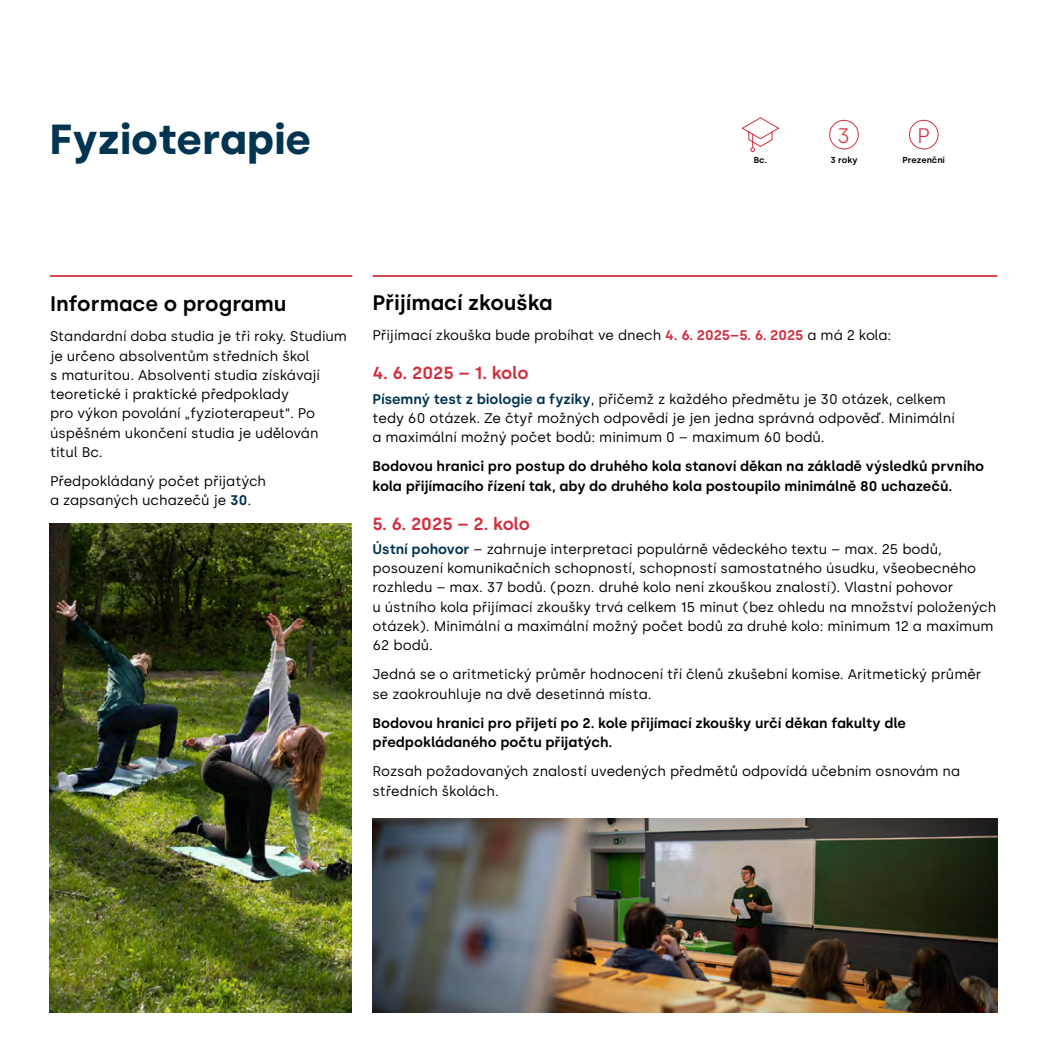
<style>
.page{position:relative;width:1042px;height:1042px;background:#fff}
.page>*{position:absolute;margin:0;border:0;box-sizing:border-box;transform-origin:0 0}
.t1{font:700 42px "Silka";color:#003450}
.t2{font:600 21px "Silka";color:#000}
.t3{font:300 21px "Silka";color:#d32e3f}
.t4{font:600 17.5px "Silka";letter-spacing:-.01em;color:#d32e3f}
.t5{font:14px/19.2px "Silka";color:#000}
.t6{font:600 14px/19.2px "Silka";color:#000}
.t7{font:600 8.75px "Silka";color:#000}
.s1{font-weight:600;color:#003450}
.s2{font-weight:600;color:#d32e3f}
</style>
<div class="page">
<hr style="left:372px;top:275px;width:625px;height:2px;background:#d32e3f">
<hr style="left:50px;top:275px;width:302px;height:2px;background:#d32e3f">
<img style="left:50px;top:523px;width:302px;height:489px">
<img style="left:372px;top:819px;width:625px;height:193px">
<svg style="left:742px;top:117px;width:37px;height:35px"></svg>
<div style="left:909px;top:120px;width:29px;height:29px;border:1px solid #d32e3f;border-radius:50%"></div>
<div style="left:829px;top:120px;width:30px;height:29px;border:1px solid #d32e3f;border-radius:50%"></div>
<h1 class="t1" style="left:50px;top:114px;width:263px">Fyzioterapie</h1>
<h2 class="t3" style="left:837px;top:123px;width:14px">3</h2>
<h2 class="t3" style="left:917px;top:124px;width:14px">P</h2>
<p class="t7" style="left:754px;top:155px;width:15px">Bc.</p>
<p class="t7" style="left:830px;top:155px;width:28px">3 roky</p>
<p class="t7" style="left:902px;top:155px;width:44px">Prezenční</p>
<h2 class="t2" style="left:50px;top:291px;width:238px">Informace o programu</h2>
<p class="t5" style="left:50px;top:327px;width:298px">Standardní doba studia je tři roky. Studium je určeno absolventům středních škol<br>s maturitou. Absolventi studia získávají teoretické i praktické předpoklady<br>pro výkon povolání „fyzioterapeut“. Po úspěšném ukončení studia je udělován titul Bc.</p>
<p class="t5" style="left:50px;top:471px;width:218px">Předpokládaný počet přijatých a zapsaných uchazečů je <span class="s1">30</span>.</p>
<h2 class="t2" style="left:372px;top:291px;width:181px">Přijímací zkouška</h2>
<p class="t5" style="left:372px;top:326px;width:520px">Přijímací zkouška bude probíhat ve dnech <span class="s2">4. 6. 2025–5. 6. 2025</span> a má 2 kola:</p>
<p class="t4" style="left:372px;top:363px;width:158px">4. 6. 2025 – 1. kolo</p>
<p class="t5" style="left:372px;top:389px;width:584px"><span class="s1">Písemný test z biologie a fyziky</span>, přičemž z každého předmětu je 30 otázek, celkem tedy 60 otázek. Ze čtyř možných odpovědí je jen jedna správná odpověď. Minimální a maximální možný počet bodů: minimum 0 – maximum 60 bodů.</p>
<p class="t6" style="left:372px;top:457px;width:613px">Bodovou hranici pro postup do druhého kola stanoví děkan na základě výsledků prvního kola přijímacího řízení tak, aby do druhého kola postoupilo minimálně 80 uchazečů.</p>
<p class="t4" style="left:372px;top:513px;width:159px">5. 6. 2025 – 2. kolo</p>
<p class="t5" style="left:372px;top:539px;width:625px"><span class="s1">Ústní pohovor</span> – zahrnuje interpretaci populárně vědeckého textu – max. 25 bodů, posouzení komunikačních schopností, schopností samostatného úsudku, všeobecného rozhledu – max. 37 bodů. (pozn. druhé kolo není zkouškou znalostí). Vlastní pohovor<br>u ústního kola přijímací zkoušky trvá celkem 15 minut (bez ohledu na množství položených otázek). Minimální a maximální možný počet bodů za druhé kolo: minimum 12 a maximum 62 bodů.</p>
<p class="t5" style="left:372px;top:665px;width:610px">Jedná se o aritmetický průměr hodnocení tří členů zkušební komise. Aritmetický průměr se zaokrouhluje na dvě desetinná místa.</p>
<p class="t6" style="left:372px;top:713px;width:535px">Bodovou hranici pro přijetí po 2. kole přijímací zkoušky určí děkan fakulty dle předpokládaného počtu přijatých.</p>
<p class="t5" style="left:372px;top:762px;width:589px">Rozsah požadovaných znalostí uvedených předmětů odpovídá učebním osnovám na středních školách.</p>
</div>
